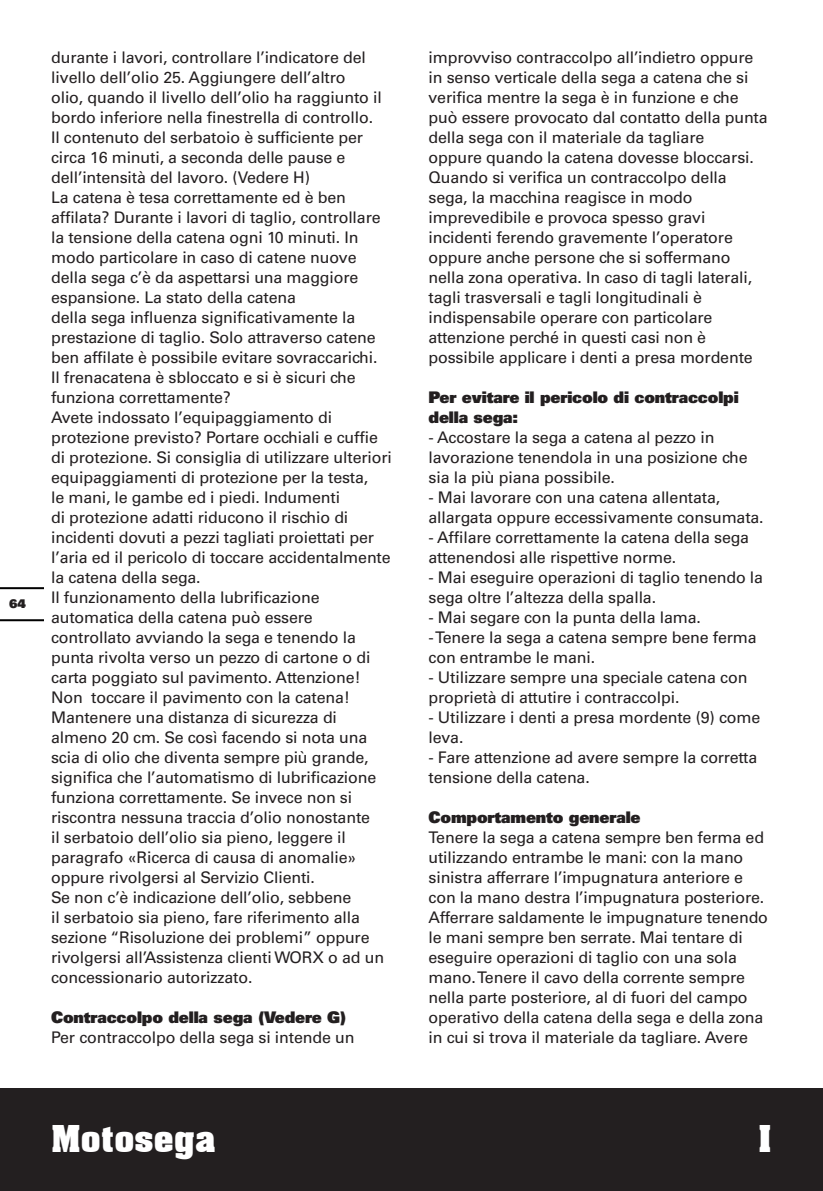
<style>
.page{position:relative;width:823px;height:1191px;background:#fff}
.page>*{position:absolute;margin:0;border:0;box-sizing:border-box;transform-origin:0 0}
.t1{font:700 36px "Aachen BT";letter-spacing:-.01em;color:#fff}
.t2{font:16px/20px "Univers";letter-spacing:-.01em;color:#231f20}
.t3{font:900 16px/20px "Univers";letter-spacing:-.01em;color:#231f20}
.t4{font:900 12px "Univers";color:#231f20}
</style>
<div class="page">
<div style="left:0;top:1089px;width:822px;height:102px;background:#231f20"></div>
<hr style="left:0;top:619px;width:43px;height:2px;background:#000">
<hr style="left:0;top:587px;width:43px;height:2px;background:#000">
<p class="t4" style="left:9px;top:595px;width:18px">64</p>
<p class="t2" style="left:51px;top:47px;width:342px">durante i lavori, controllare l’indicatore del livello dell’olio 25. Aggiungere dell’altro<br>olio, quando il livello dell’olio ha raggiunto il bordo inferiore nella finestrella di controllo.<br>Il contenuto del serbatoio è sufficiente per circa 16 minuti, a seconda delle pause e dell’intensità del lavoro. (Vedere H)<br>La catena è tesa correttamente ed è ben affilata? Durante i lavori di taglio, controllare la tensione della catena ogni 10 minuti. In modo particolare in caso di catene nuove della sega c’è da aspettarsi una maggiore espansione. La stato della catena<br>della sega influenza significativamente la prestazione di taglio. Solo attraverso catene ben affilate è possibile evitare sovraccarichi.<br>Il frenacatena è sbloccato e si è sicuri che funziona correttamente?<br>Avete indossato l’equipaggiamento di protezione previsto? Portare occhiali e cuffie di protezione. Si consiglia di utilizzare ulteriori equipaggiamenti di protezione per la testa,<br>le mani, le gambe ed i piedi. Indumenti<br>di protezione adatti riducono il rischio di incidenti dovuti a pezzi tagliati proiettati per l’aria ed il pericolo di toccare accidentalmente la catena della sega.<br>Il funzionamento della lubrificazione automatica della catena può essere controllato avviando la sega e tenendo la punta rivolta verso un pezzo di cartone o di carta poggiato sul pavimento. Attenzione!<br>Non toccare il pavimento con la catena!<br>Mantenere una distanza di sicurezza di almeno 20 cm. Se così facendo si nota una scia di olio che diventa sempre più grande, significa che l’automatismo di lubrificazione funziona correttamente. Se invece non si riscontra nessuna traccia d’olio nonostante<br>il serbatoio dell’olio sia pieno, leggere il paragrafo «Ricerca di causa di anomalie» oppure rivolgersi al Servizio Clienti.<br>Se non c’è indicazione dell’olio, sebbene<br>il serbatoio sia pieno, fare riferimento alla sezione “Risoluzione dei problemi” oppure rivolgersi all’Assistenza clienti WORX o ad un concessionario autorizzato.</p>
<p class="t3" style="left:51px;top:1007px;width:296px">Contraccolpo della sega (Vedere G)</p>
<p class="t2" style="left:51px;top:1027px;width:305px">Per contraccolpo della sega si intende un</p>
<p class="t2" style="left:428px;top:47px;width:340px">improvviso contraccolpo all’indietro oppure in senso verticale della sega a catena che si verifica mentre la sega è in funzione e che può essere provocato dal contatto della punta della sega con il materiale da tagliare<br>oppure quando la catena dovesse bloccarsi.<br>Quando si verifica un contraccolpo della sega, la macchina reagisce in modo imprevedibile e provoca spesso gravi incidenti ferendo gravemente l’operatore oppure anche persone che si soffermano nella zona operativa. In caso di tagli laterali, tagli trasversali e tagli longitudinali è indispensabile operare con particolare attenzione perché in questi casi non è possibile applicare i denti a presa mordente</p>
<p class="t3" style="left:428px;top:387px;width:311px">Per evitare il pericolo di contraccolpi della sega:</p>
<p class="t2" style="left:428px;top:427px;width:320px">- Accostare la sega a catena al pezzo in lavorazione tenendola in una posizione che sia la più piana possibile.</p>
<p class="t2" style="left:428px;top:487px;width:336px">- Mai lavorare con una catena allentata, allargata oppure eccessivamente consumata.</p>
<p class="t2" style="left:428px;top:527px;width:322px">- Affilare correttamente la catena della sega attenendosi alle rispettive norme.</p>
<p class="t2" style="left:428px;top:567px;width:336px">- Mai eseguire operazioni di taglio tenendo la sega oltre l’altezza della spalla.</p>
<p class="t2" style="left:428px;top:607px;width:274px">- Mai segare con la punta della lama.</p>
<p class="t2" style="left:428px;top:627px;width:329px">- Tenere la sega a catena sempre bene ferma con entrambe le mani.</p>
<p class="t2" style="left:428px;top:667px;width:320px">- Utilizzare sempre una speciale catena con proprietà di attutire i contraccolpi.</p>
<p class="t2" style="left:428px;top:707px;width:333px">- Utilizzare i denti a presa mordente (9) come leva.</p>
<p class="t2" style="left:428px;top:747px;width:330px">- Fare attenzione ad avere sempre la corretta tensione della catena.</p>
<p class="t3" style="left:428px;top:807px;width:213px">Comportamento generale</p>
<p class="t2" style="left:428px;top:827px;width:341px">Tenere la sega a catena sempre ben ferma ed utilizzando entrambe le mani: con la mano sinistra afferrare l’impugnatura anteriore e con la mano destra l’impugnatura posteriore.<br>Afferrare saldamente le impugnature tenendo le mani sempre ben serrate. Mai tentare di eseguire operazioni di taglio con una sola mano. Tenere il cavo della corrente sempre nella parte posteriore, al di fuori del campo operativo della catena della sega e della zona in cui si trova il materiale da tagliare. Avere</p>
<h1 class="t1" style="left:51px;top:1116px;width:166px">Motosega</h1>
<h1 class="t1" style="left:757px;top:1116px;width:15px">I</h1>
</div>
